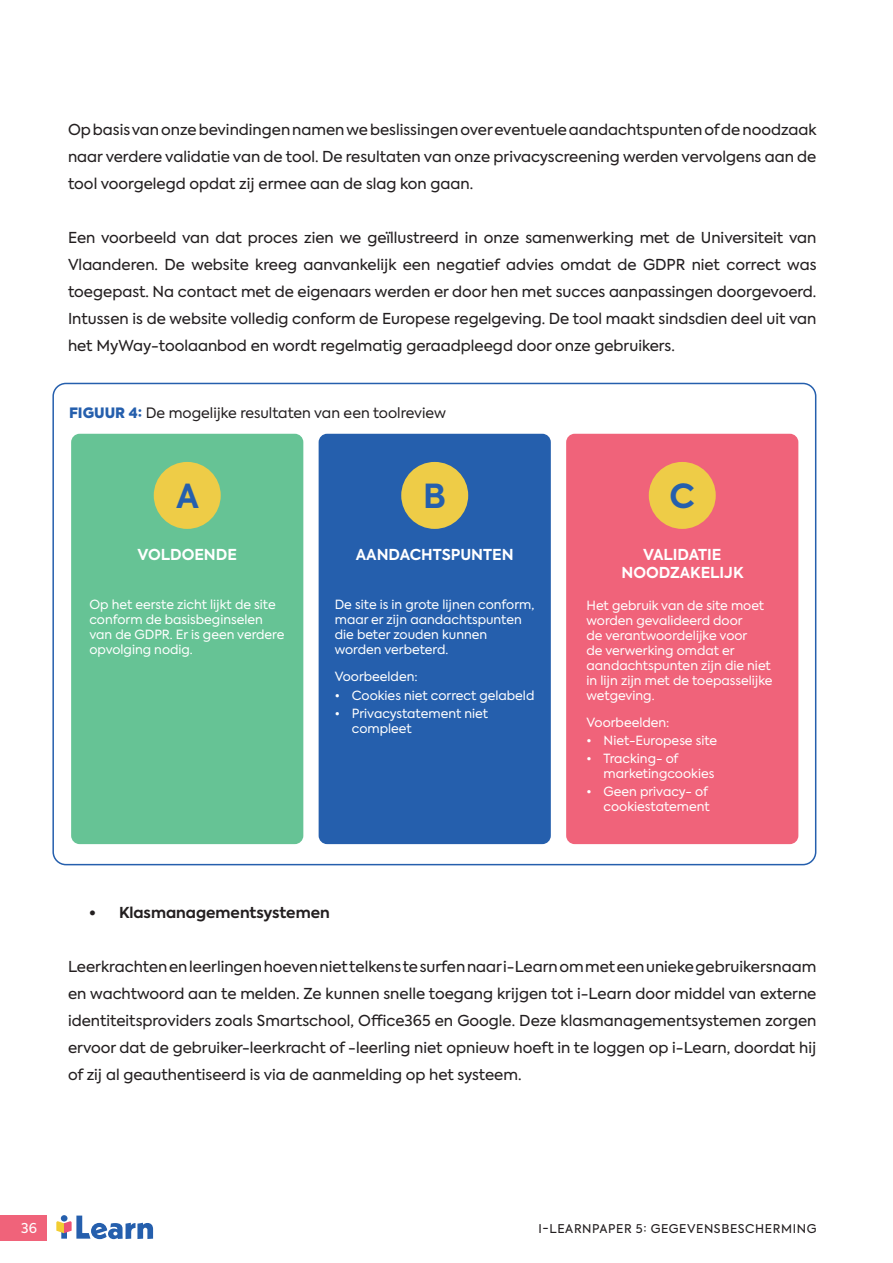
<style>
.page{position:relative;width:893px;height:1263px;background:#fff}
.page>*{position:absolute;margin:0;border:0;box-sizing:border-box;transform-origin:0 0}
.t1{font:700 33px "Axiforma";color:#255fad}
.t2{font:15px/27px "Axiforma";color:#231f20;text-align:justify}
.t3{font:700 15px/18px "Axiforma";color:#fff;text-align:center}
.t4{font:700 15px "Axiforma";color:#231f20}
.t5{font:14.25px "Axiforma";color:#231f20}
.t6{font:13.5px "Axiforma";color:#fff}
.t7{font:12.6px/14.9px "Axiforma";color:#fff}
.t8{font:12px "Axiforma";letter-spacing:.05em;color:#231f20}
.s1{font-weight:900;color:#255fad}
</style>
<div class="page">
<div style="left:0;top:1215px;width:47px;height:26px;background:#f0637a"></div>
<svg style="left:56px;top:1215px;width:97px;height:24px"></svg>
<div style="left:71px;top:434px;width:232px;height:410px;background:#66c395;border-radius:9px"></div>
<div style="left:319px;top:434px;width:232px;height:410px;background:#255fad;border-radius:9px"></div>
<div style="left:566px;top:434px;width:232px;height:410px;background:#f0637a;border-radius:9px"></div>
<div style="left:154px;top:462px;width:67px;height:67px;background:#eecc47;border-radius:50%"></div>
<div style="left:401px;top:462px;width:67px;height:67px;background:#eecc47;border-radius:50%"></div>
<div style="left:649px;top:462px;width:67px;height:67px;background:#eecc47;border-radius:50%"></div>
<p class="t2" style="left:68px;top:116px;width:750px">Op basis van onze bevindingen namen we beslissingen over eventuele aandachtspunten of de noodzaak naar verdere validatie van de tool. De resultaten van onze privacyscreening werden vervolgens aan de tool voorgelegd opdat zij ermee aan de slag kon gaan.</p>
<p class="t2" style="left:68px;top:224px;width:750px">Een voorbeeld van dat proces zien we geïllustreerd in onze samenwerking met de Universiteit van Vlaanderen. De website kreeg aanvankelijk een negatief advies omdat de GDPR niet correct was toegepast. Na contact met de eigenaars werden er door hen met succes aanpassingen doorgevoerd.<br>Intussen is de website volledig conform de Europese regelgeving. De tool maakt sindsdien deel uit van het MyWay-toolaanbod en wordt regelmatig geraadpleegd door onze gebruikers.</p>
<p class="t5" style="left:69px;top:403px;width:378px"><span class="s1">FIGUUR 4:</span> De mogelijke resultaten van een toolreview</p>
<h1 class="t1" style="left:176px;top:474px;width:24px">A</h1>
<h1 class="t1" style="left:423px;top:474px;width:24px">B</h1>
<h1 class="t1" style="left:670px;top:474px;width:27px">C</h1>
<p class="t3" style="left:138px;top:546px;width:101px">VOLDOENDE</p>
<p class="t7" style="left:89px;top:597px;width:197px">Op het eerste zicht lijkt de site conform de basisbeginselen van de GDPR. Er is geen verdere opvolging nodig.</p>
<p class="t3" style="left:356px;top:546px;width:159px">AANDACHTSPUNTEN</p>
<p class="t7" style="left:335px;top:597px;width:201px">De site is in grote lijnen conform, maar er zijn aandachtspunten die beter zouden kunnen worden verbeterd.</p>
<p class="t7" style="left:335px;top:670px;width:84px">Voorbeelden:</p>
<p class="t7" style="left:335px;top:688px;width:201px">• Cookies niet correct gelabeld</p>
<p class="t7" style="left:352px;top:706px;width:138px;text-indent:-17px">• Privacystatement niet compleet</p>
<p class="t3" style="left:621px;top:546px;width:124px">VALIDATIE<br>NOODZAKELIJK</p>
<p class="t7" style="left:587px;top:598px;width:187px">Het gebruik van de site moet worden gevalideerd door<br>de verantwoordelijke voor<br>de verwerking omdat er aandachtspunten zijn die niet in lijn zijn met de toepasselijke wetgeving.</p>
<p class="t7" style="left:587px;top:715px;width:84px">Voorbeelden:</p>
<p class="t7" style="left:587px;top:733px;width:132px">• Niet-Europese site</p>
<p class="t7" style="left:604px;top:752px;width:112px;text-indent:-17px">• Tracking- of marketingcookies</p>
<p class="t7" style="left:587px;top:785px;width:125px;text-align:right">• Geen privacy- of cookiestatement</p>
<p class="t4" style="left:89px;top:902px;width:242px">• Klasmanagementsystemen</p>
<p class="t2" style="left:68px;top:953px;width:750px">Leerkrachten en leerlingen hoeven niet telkens te surfen naar i-Learn om met een unieke gebruikersnaam en wachtwoord aan te melden. Ze kunnen snelle toegang krijgen tot i-Learn door middel van externe identiteitsproviders zoals Smartschool, Office365 en Google. Deze klasmanagementsystemen zorgen ervoor dat de gebruiker-leerkracht of -leerling niet opnieuw hoeft in te loggen op i-Learn, doordat hij of zij al geauthentiseerd is via de aanmelding op het systeem.</p>
<p class="t6" style="left:21px;top:1220px;width:17px">36</p>
<p class="t8" style="left:539px;top:1221px;width:279px">I-LEARNPAPER 5: GEGEVENSBESCHERMING</p>
</div>
